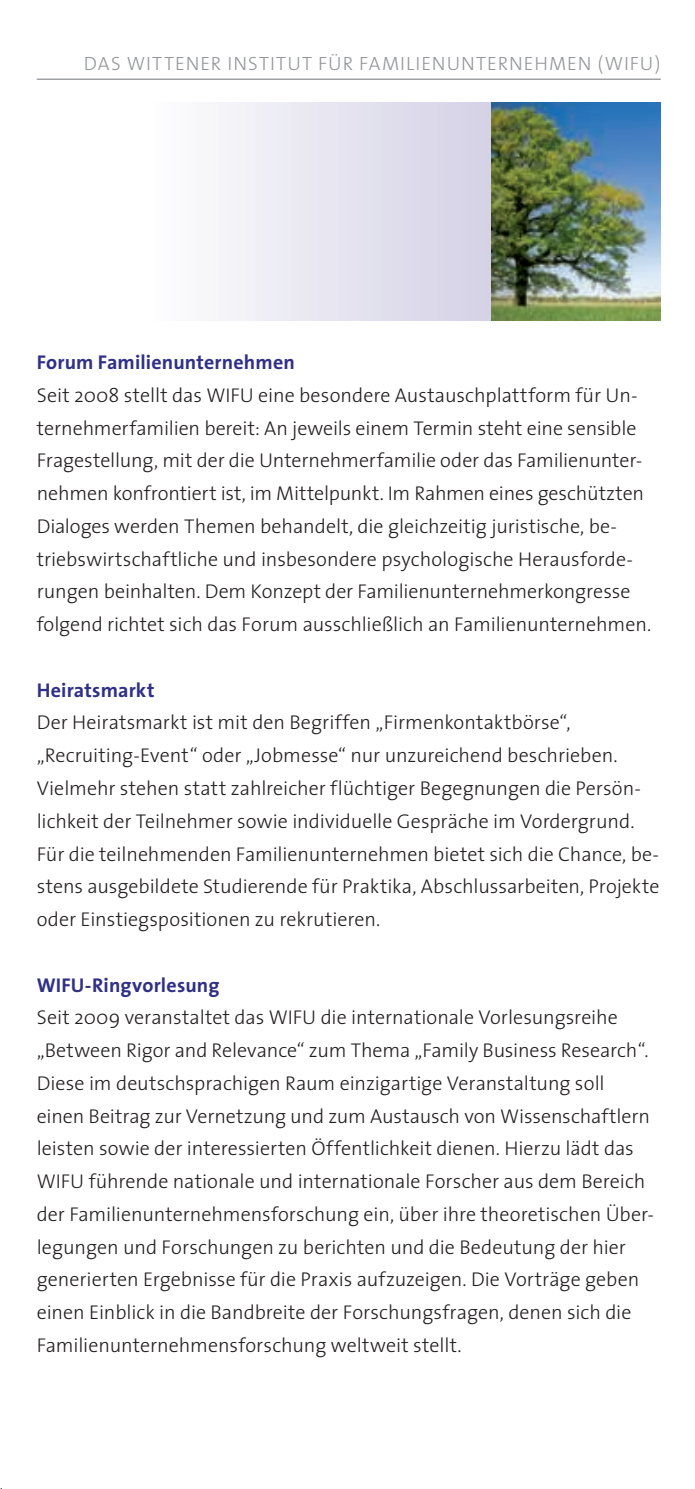
<style>
.page{position:relative;width:695px;height:1489px;background:#fff}
.page>*{position:absolute;margin:0;border:0;box-sizing:border-box;transform-origin:0 0}
.t1{font:300 20px/32.8px "The Sans";letter-spacing:-.005em;color:#231f20}
.t2{font:700 20px "The Sans";letter-spacing:.005em;color:#303087}
.t3{font:19.25px "The Sans Light Caps";letter-spacing:.05em;color:#939598}
</style>
<div class="page">
<div style="left:148px;top:102px;width:349px;height:219px;background:linear-gradient(to right,#fefefe,#d3d0e5)"></div>
<hr style="left:37px;top:79px;width:623px;height:1px;background:#939598">
<img style="left:492px;top:102px;width:168px;height:219px">
<p class="t3" style="left:84px;top:55px;width:578px">DAS WITTENER INSTITUT FÜR FAMILIENUNTERNEHMEN (WIFU)</p>
<p class="t2" style="left:37px;top:354px;width:260px">Forum Familienunternehmen</p>
<p class="t1" style="left:37px;top:380px;width:616px">Seit 2008 stellt das WIFU eine besondere Austauschplattform für Un&shy;ternehmerfamilien bereit: An jeweils einem Termin steht eine sensible Fragestellung, mit der die Unternehmerfamilie oder das Familienunter&shy;nehmen konfrontiert ist, im Mittelpunkt. Im Rahmen eines geschützten Dialoges werden Themen behandelt, die gleichzeitig juristische, be&shy;triebswirtschaftliche und insbesondere psycholo gische Herausforde&shy;rungen beinhalten. Dem Konzept der Familienunternehmerkongresse folgend richtet sich das Forum ausschließlich an Familienunternehmen.</p>
<p class="t2" style="left:37px;top:681px;width:119px">Heiratsmarkt</p>
<p class="t1" style="left:37px;top:708px;width:624px">Der Heiratsmarkt ist mit den Begriffen „Firmenkontaktbörse“, „Recruiting-Event“ oder „Jobmesse“ nur unzureichend beschrieben.<br>Vielmehr stehen statt zahlreicher flüchtiger Begegnungen die Persön&shy;lichkeit der Teilnehmer sowie individuelle Gespräche im Vordergrund.<br>Für die teilnehmenden Familienunternehmen bietet sich die Chance, be&shy;stens ausgebildete Studierende für Praktika, Abschlussarbeiten, Projekte oder Einstiegspositionen zu rekrutieren.</p>
<p class="t2" style="left:37px;top:976px;width:184px">WIFU-Ringvorlesung</p>
<p class="t1" style="left:37px;top:1002px;width:618px">Seit 2009 veranstaltet das WIFU die internationale Vorlesungsreihe „Between Rigor and Relevance“ zum Thema „Family Business Research“.<br>Diese im deutschsprachigen Raum einzigartige Veranstaltung soll einen Beitrag zur Vernetzung und zum Austausch von Wissenschaftlern leisten sowie der interessierten Öffentlichkeit dienen. Hierzu lädt das WIFU führende nationale und internationale Forscher aus dem Bereich der Familienunternehmensforschung ein, über ihre theoretischen Über&shy;legungen und Forschungen zu berichten und die Bedeutung der hier generierten Ergebnisse für die Praxis aufzuzeigen. Die Vorträge geben einen Einblick in die Bandbreite der Forschungsfragen, denen sich die Familienunternehmensforschung weltweit stellt.</p>
</div>
